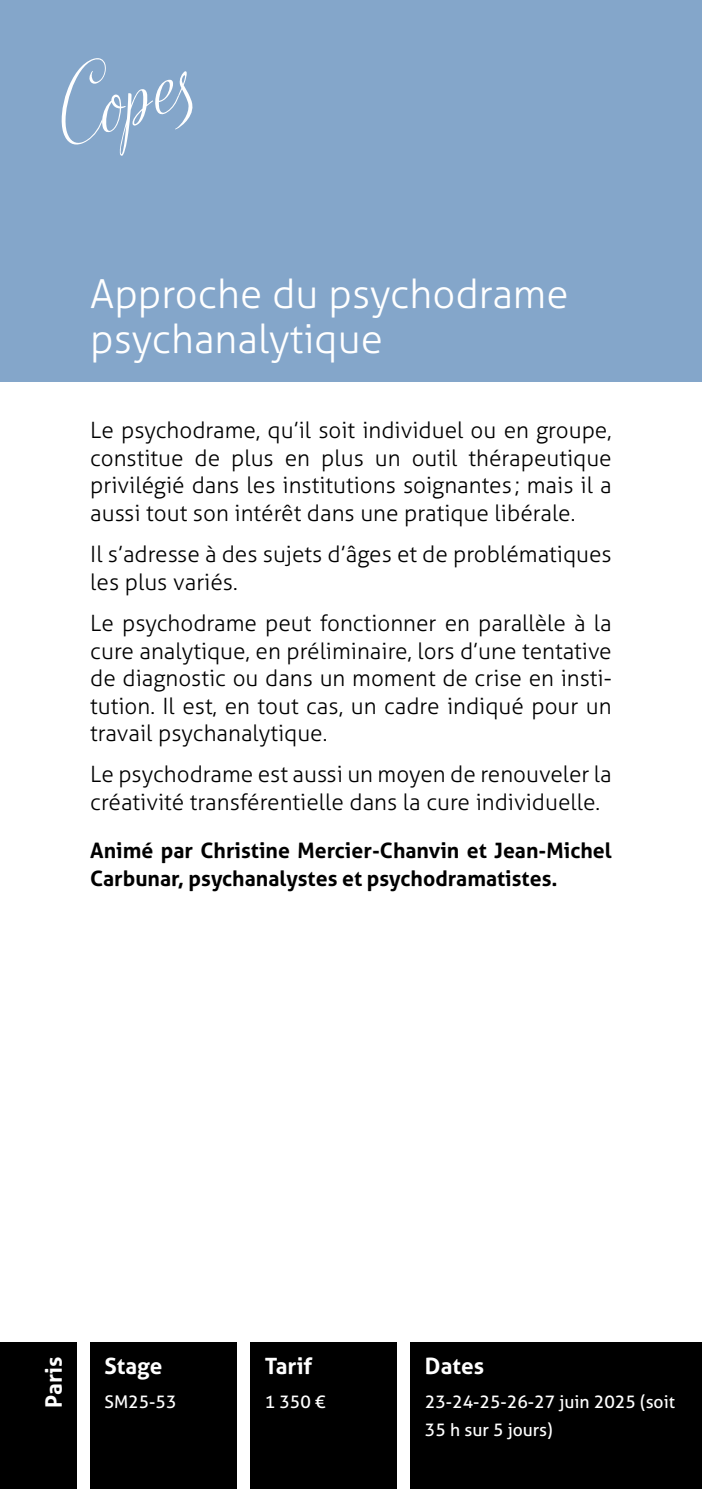
<style>
.page{position:relative;width:702px;height:1489px;background:#fff}
.page>*{position:absolute;margin:0;border:0;box-sizing:border-box;transform-origin:0 0}
.t1{font:300 40px/45px "Aller";color:#fff}
.t2{font:300 22.5px/27.5px "Aller";color:#000;text-align:justify}
.t3{font:700 22.5px "Aller";color:#fff}
.t4{font:700 21.25px/27.5px "Aller";color:#000}
.t5{font:17.5px/27.5px "Aller";color:#fff}
</style>
<div class="page">
<div style="left:0;top:0;width:702px;height:381px;background:#84a6ca"></div>
<svg style="left:61px;top:58px;width:132px;height:98px"></svg>
<div style="left:0;top:1342px;width:76px;height:146px;background:#000"></div>
<div style="left:90px;top:1342px;width:146px;height:146px;background:#000"></div>
<div style="left:250px;top:1342px;width:146px;height:146px;background:#000"></div>
<div style="left:411px;top:1342px;width:291px;height:146px;background:#000"></div>
<h1 class="t1" style="left:90px;top:271px;width:479px">Approche du psychodrame psychanalytique</h1>
<p class="t2" style="left:90px;top:417px;width:523px">Le psychodrame, qu’il soit individuel ou en groupe, constitue de plus en plus un outil thérapeutique privilégié dans les institutions soignantes ; mais il a aussi tout son intérêt dans une pratique libérale.</p>
<p class="t2" style="left:90px;top:540px;width:523px">Il s’adresse à des sujets d’âges et de problématiques les plus variés.</p>
<p class="t2" style="left:90px;top:609px;width:523px">Le psychodrame peut fonctionner en parallèle à la cure analytique, en préliminaire, lors d’une tentative de diagnostic ou dans un moment de crise en insti&shy;tution. Il est, en tout cas, un cadre indiqué pour un travail psychanalytique.</p>
<p class="t2" style="left:90px;top:760px;width:523px">Le psychodrame est aussi un moyen de renouveler la créativité transférentielle dans la cure individuelle.</p>
<p class="t4" style="left:90px;top:836px;width:523px">Animé par Christine Mercier-Chanvin et Jean-Michel<br>Carbunar, psychanalystes et psychodramatistes.</p>
<p class="t3" style="left:40px;top:1407px;width:52px;rotate:-90deg">Paris</p>
<p class="t3" style="left:104px;top:1351px;width:59px">Stage</p>
<p class="t5" style="left:104px;top:1388px;width:74px">SM25-53</p>
<p class="t3" style="left:265px;top:1351px;width:49px">Tarif</p>
<p class="t5" style="left:265px;top:1388px;width:62px">1 350 €</p>
<p class="t3" style="left:425px;top:1351px;width:61px">Dates</p>
<p class="t5" style="left:425px;top:1388px;width:251px">23‑24‑25‑26‑27 juin 2025 (soit<br>35 h sur 5 jours)</p>
</div>
